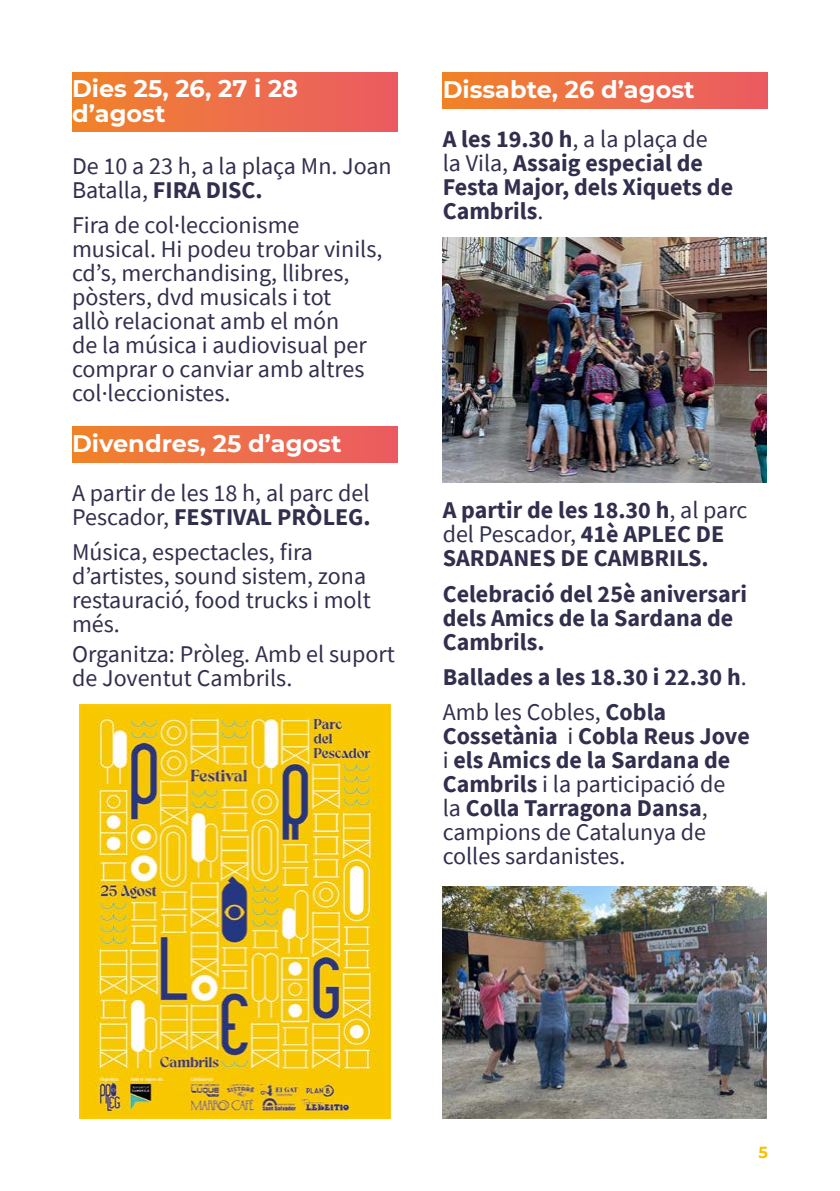
<style>
.page{position:relative;width:840px;height:1191px;background:#fff}
.page>*{position:absolute;margin:0;border:0;box-sizing:border-box;transform-origin:0 0}
.t1{font:24px/24px "Source Sans Pro";color:#312f4d}
.t2{font:700 24px/24px "Source Sans Pro";color:#312f4d}
.t3{font:700 24px/24.8px "Montserrat";color:#fff}
.t4{font:700 16px "Montserrat";color:#f8c200}
.s1{font-weight:700}
.s2{font-weight:400}
</style>
<div class="page">
<div style="left:72px;top:72px;width:325px;height:60px;background:linear-gradient(to right,#f0832b,#eb5b65)"></div>
<div style="left:72px;top:426px;width:325px;height:36px;background:linear-gradient(to right,#f0832b,#eb5b65)"></div>
<div style="left:442px;top:72px;width:325px;height:36px;background:linear-gradient(to right,#f0832b,#eb5b65)"></div>
<img style="left:79px;top:704px;width:311px;height:415px">
<img style="left:442px;top:886px;width:324px;height:233px">
<img style="left:442px;top:237px;width:324px;height:245px">
<p class="t3" style="left:72px;top:75px;width:227px">Dies 25, 26, 27 i 28 d’agost</p>
<p class="t1" style="left:72px;top:154px;width:321px">De 10 a 23 h, a la plaça Mn. Joan<br>Batalla, <span class="s1">FIRA DISC.</span></p>
<p class="t1" style="left:72px;top:213px;width:312px">Fira de col·leccionisme musical. Hi podeu trobar vinils, cd’s, merchandising, llibres, pòsters, dvd musicals i tot<br>allò relacionat amb el món<br>de la música i audiovisual per comprar o canviar amb altres col·leccionistes.</p>
<p class="t3" style="left:72px;top:430px;width:271px">Divendres, 25 d’agost</p>
<p class="t1" style="left:72px;top:481px;width:300px">A partir de les 18 h, al parc del<br>Pescador, <span class="s1">FESTIVAL PRÒLEG.</span></p>
<p class="t1" style="left:72px;top:540px;width:300px">Música, espectacles, fira d’artistes, sound sistem, zona restauració, food trucks i molt més.</p>
<p class="t1" style="left:72px;top:642px;width:324px">Organitza: Pròleg. Amb el suport de Joventut Cambrils.</p>
<p class="t3" style="left:442px;top:76px;width:253px">Dissabte, 26 d’agost</p>
<p class="t2" style="left:442px;top:126px;width:292px">A les 19.30 h<span class="s2">, a la plaça de<br>la Vila,</span> Assaig especial de<br>Festa Major, dels Xiquets de<br>Cambrils<span class="s2">.</span></p>
<p class="t2" style="left:442px;top:498px;width:306px">A partir de les 18.30 h<span class="s2">, al parc del Pescador,</span> 41è APLEC DE<br>SARDANES DE CAMBRILS.</p>
<p class="t2" style="left:442px;top:581px;width:305px">Celebració del 25è aniversari dels Amics de la Sardana de<br>Cambrils.</p>
<p class="t2" style="left:442px;top:659px;width:305px;line-height:35.4px">Ballades a les 18.30 i 22.30 h<span class="s2">.<br>Amb les Cobles,</span> Cobla</p>
<p class="t2" style="left:442px;top:724px;width:308px">Cossetània <span class="s2">i</span> Cobla Reus Jove <span class="s2">i</span> els Amics de la Sardana de<br>Cambrils <span class="s2">i la participació de<br>la</span> Colla Tarragona Dansa<span class="s2">, campions de Catalunya de colles sardanistes.</span></p>
<p class="t4" style="left:758px;top:1141px;width:11px">5</p>
</div>
